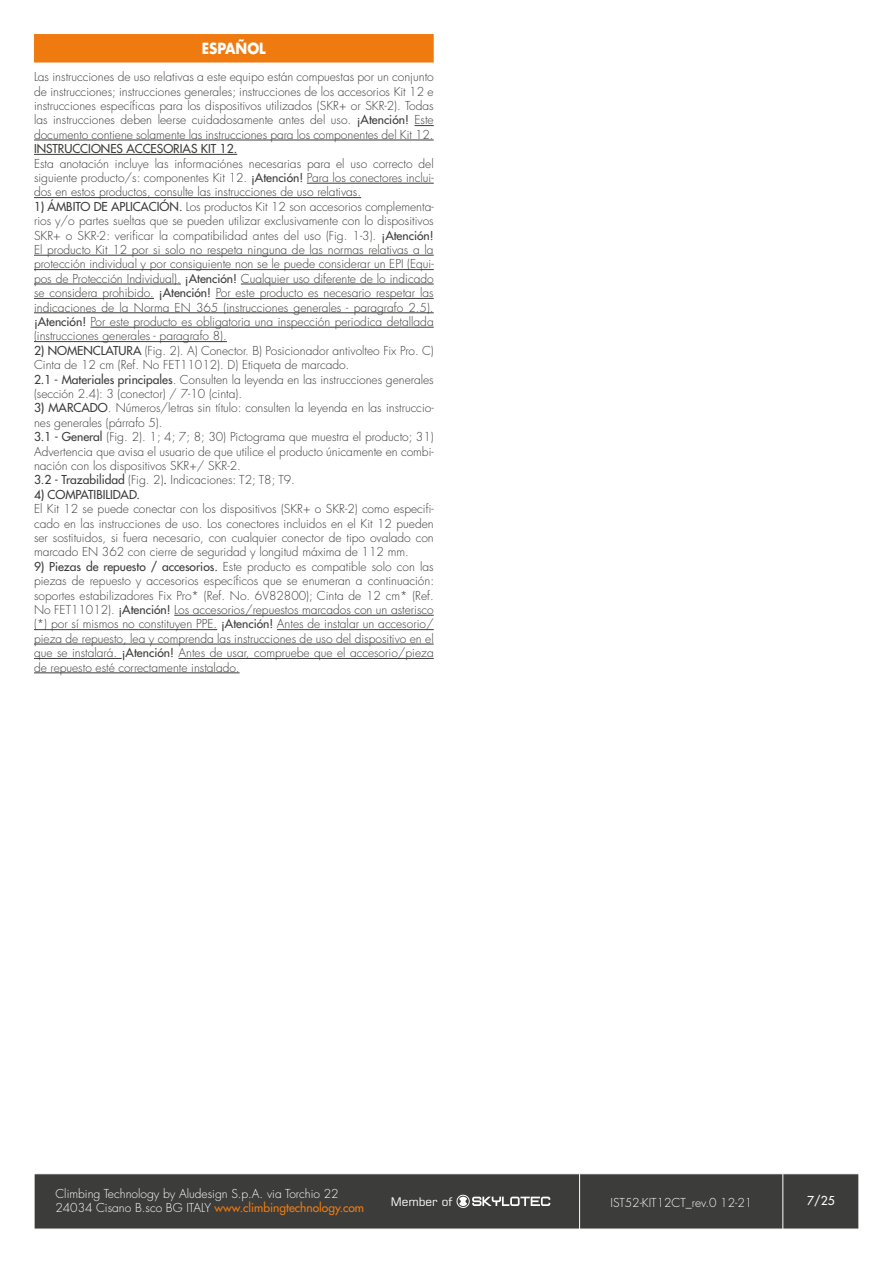
<style>
.page{position:relative;width:893px;height:1263px;background:#fff}
.page>*{position:absolute;margin:0;border:0;box-sizing:border-box;transform-origin:0 0}
.t1{font:700 15px "Futura LTW1 G";color:#fff;scale:.89 1}
.t2{font:300 12px/14.4px "Futura LTW1 G";color:#3c3c3b;text-align:justify}
.t3{font:300 12px/14.4px "Futura LTW1 G";color:#fff}
.t4{font:500 12px "Futura LTW1 G";color:#3c3c3b}
.t5{font:500 12px "Futura LTW1 G";color:#fff}
.t6{font:11.7px "Square 721 BT";color:#fff}
.s1{font-weight:500}
.s2{font-weight:500;color:#ef7b10}
</style>
<div class="page">
<div style="left:35px;top:1174px;width:824px;height:55px;background:#3c3c3b"></div>
<hr style="left:579px;top:1174px;width:1px;height:55px;background:#fff">
<hr style="left:782px;top:1174px;width:1px;height:55px;background:#fff">
<svg style="left:456px;top:1194px;width:94px;height:15px"></svg>
<div style="left:34px;top:34px;width:400px;height:29px;background:#ef7b10"></div>
<svg style="left:414px;top:125px;width:20px;height:1px"></svg>
<hr style="left:34px;top:140px;width:400px;height:1px;background:#3c3c3b">
<hr style="left:34px;top:154px;width:203px;height:1px;background:#3c3c3b">
<hr style="left:307px;top:183px;width:127px;height:1px;background:#3c3c3b">
<hr style="left:34px;top:197px;width:327px;height:1px;background:#3c3c3b">
<hr style="left:34px;top:255px;width:400px;height:1px;background:#3c3c3b">
<hr style="left:34px;top:269px;width:400px;height:1px;background:#3c3c3b">
<hr style="left:34px;top:284px;width:147px;height:1px;background:#3c3c3b">
<hr style="left:241px;top:284px;width:193px;height:1px;background:#3c3c3b">
<hr style="left:34px;top:298px;width:120px;height:1px;background:#3c3c3b">
<hr style="left:216px;top:298px;width:218px;height:1px;background:#3c3c3b">
<hr style="left:34px;top:313px;width:400px;height:1px;background:#3c3c3b">
<hr style="left:90px;top:327px;width:344px;height:1px;background:#3c3c3b">
<hr style="left:34px;top:341px;width:193px;height:1px;background:#3c3c3b">
<hr style="left:174px;top:615px;width:260px;height:1px;background:#3c3c3b">
<hr style="left:34px;top:629px;width:183px;height:1px;background:#3c3c3b">
<hr style="left:277px;top:629px;width:157px;height:1px;background:#3c3c3b">
<hr style="left:34px;top:644px;width:400px;height:1px;background:#3c3c3b">
<hr style="left:34px;top:658px;width:88px;height:1px;background:#3c3c3b">
<hr style="left:179px;top:658px;width:255px;height:1px;background:#3c3c3b">
<hr style="left:34px;top:673px;width:206px;height:1px;background:#3c3c3b">
<p class="t1" style="left:202px;top:35px;width:74px">ESPAÑOL</p>
<p class="t2" style="left:34px;top:69px;width:401px">Las instrucciones de uso relativas a este equipo están compuestas por un conjunto de instrucciones; instrucciones generales; instrucciones de los accesorios Kit 12 e instrucciones específicas para los dispositivos utilizados (SKR+ or SKR-2). Todas las instrucciones deben leerse cuidadosamente antes del uso. <span class="s1">¡Atención!</span> Este documento contiene solamente las instrucciones para los componentes del Kit 12.</p>
<p class="t4" style="left:34px;top:139px;width:205px">INSTRUCCIONES ACCESORIAS KIT 12.</p>
<p class="t2" style="left:34px;top:155px;width:401px">Esta anotación incluye las informaciónes necesarias para el uso correcto del siguiente producto/s: componentes Kit 12. <span class="s1">¡Atención!</span> Para los conectores inclui&shy;dos en estos productos, consulte las instrucciones de uso relativas.</p>
<p class="t2" style="left:34px;top:198px;width:401px"><span class="s1">1) ÁMBITO DE APLICACIÓN.</span> Los productos Kit 12 son accesorios complementa&shy;rios y/o partes sueltas que se pueden utilizar exclusivamente con lo dispositivos SKR+ o SKR-2: verificar la compatibilidad antes del uso (Fig. 1-3). <span class="s1">¡Atención!<br></span>El producto Kit 12 por si solo no respeta ninguna de las normas relativas a la protección individual y por consiguiente non se le puede considerar un EPI (Equi&shy;pos de Protección Individual). <span class="s1">¡Atención!</span> Cualquier uso diferente de lo indicado se considera prohibido. <span class="s1">¡Atención!</span> Por este producto es necesario respetar las indicaciones de la Norma EN 365 (instrucciones generales - paragrafo 2.5). <span class="s1">¡Atención!</span> Por este producto es obligatoria una inspección periodica detallada (instrucciones generales - paragrafo 8).</p>
<p class="t2" style="left:34px;top:342px;width:401px;text-align:left"><span class="s1">2) NOMENCLATURA</span> (Fig. 2). A) Conector. B) Posicionador antivolteo Fix Pro. C)<br>Cinta de 12 cm (Ref. No FET11012). D) Etiqueta de marcado.<br><span class="s1">2.1 - Materiales principales</span>. Consulten la leyenda en las instrucciones generales (sección 2.4): 3 (conector) / 7-10 (cinta).</p>
<p class="t2" style="left:34px;top:400px;width:401px;text-align:left"><span class="s1">3) MARCADO</span>. Números/letras sin título: consulten la leyenda en las instruccio&shy;nes generales (párrafo 5).<br><span class="s1">3.1 - General</span> (Fig. 2). 1; 4; 7; 8; 30) Pictograma que muestra el producto; 31)<br>Advertencia que avisa el usuario de que utilice el producto únicamente en combi&shy;nación con los dispositivos SKR+/ SKR-2.<br><span class="s1">3.2 - Trazabilidad</span> (Fig. 2)<span class="s1">.</span> Indicaciones: T2; T8; T9.</p>
<p class="t4" style="left:34px;top:484px;width:108px">4) COMPATIBILIDAD.</p>
<p class="t2" style="left:34px;top:501px;width:401px">El Kit 12 se puede conectar con los dispositivos (SKR+ o SKR-2) como especifi&shy;cado en las instrucciones de uso. Los conectores incluidos en el Kit 12 pueden ser sostituidos, si fuera necesario, con cualquier conector de tipo ovalado con marcado EN 362 con cierre de seguridad y longitud máxima de 112 mm.</p>
<p class="t2" style="left:34px;top:558px;width:402px"><span class="s1">9) Piezas de repuesto / accesorios.</span> Este producto es compatible solo con las piezas de repuesto y accesorios específicos que se enumeran a continuación: soportes estabilizadores Fix Pro* (Ref. No. 6V82800); Cinta de 12 cm* (Ref.<br>No FET11012). <span class="s1">¡Atención!</span> Los accesorios/repuestos marcados con un asterisco (*) por sí mismos no constituyen PPE. <span class="s1">¡Atención!</span> Antes de instalar un accesorio/ pieza de repuesto, lea y comprenda las instrucciones de uso del dispositivo en el que se instalará. <span class="s1">¡Atención!</span> Antes de usar, compruebe que el accesorio/pieza de repuesto esté correctamente instalado.</p>
<p class="t3" style="left:55px;top:1185px;width:310px">Climbing Technology by Aludesign S.p.A. via Torchio 22<br>24034 Cisano B.sco BG ITALY <span class="s2">www.climbingtechnology.com</span></p>
<p class="t6" style="left:391px;top:1194px;width:63px">Member of</p>
<p class="t3" style="left:611px;top:1194px;width:143px">IST52-KIT12CT_rev.0 12-21</p>
<p class="t5" style="left:807px;top:1191px;width:29px">7/25</p>
</div>
